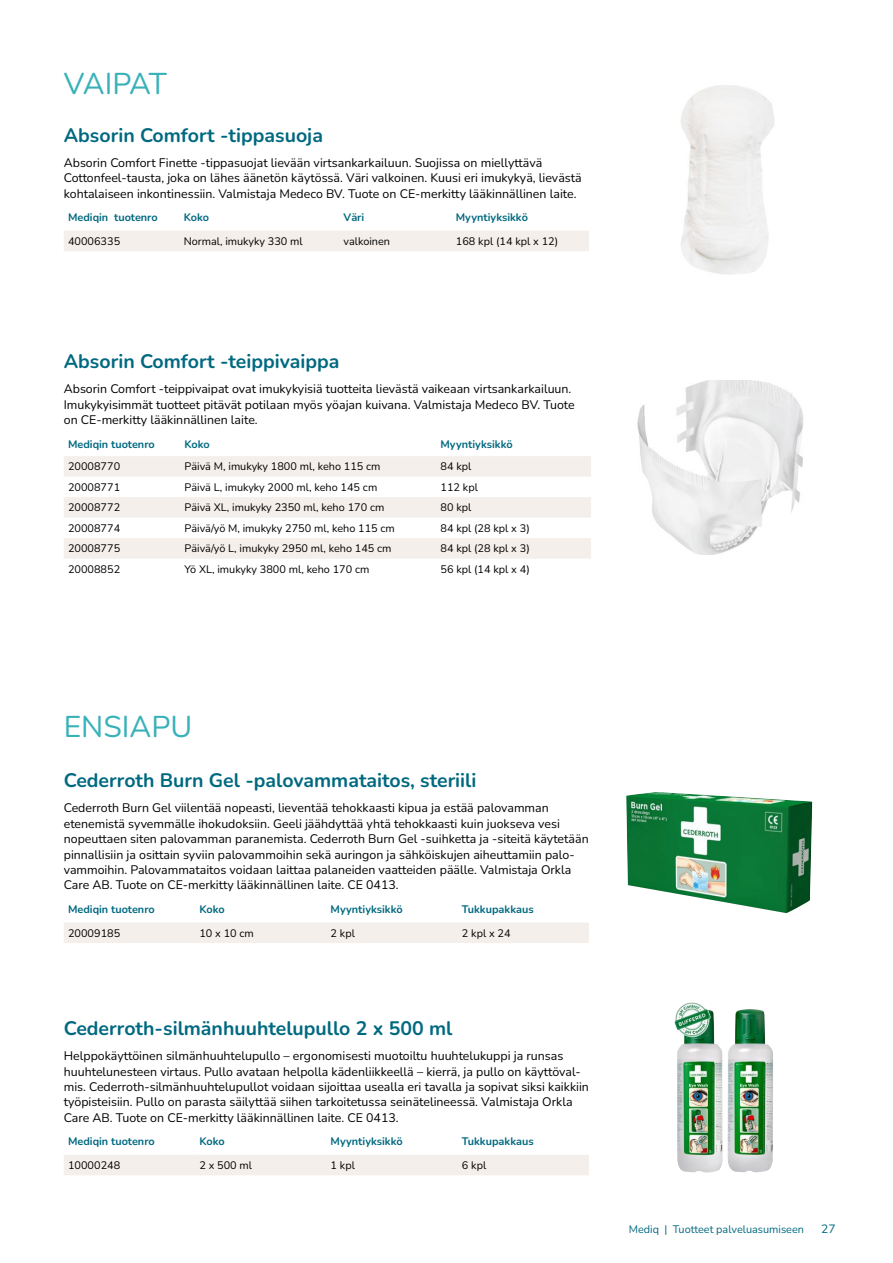
<style>
.page{position:relative;width:893px;height:1263px;background:#fff}
.page>*{position:absolute;margin:0;border:0;box-sizing:border-box;transform-origin:0 0}
.t1{font:30px "Nunito";color:#39b1b9}
.t2{font:700 19.5px "Nunito";color:#006980}
.t3{font:12.3px/15.3px "Nunito";color:#000}
.t4{font:12px "Nunito";color:#006980}
.t5{font:10.8px "Nunito";color:#000}
.t6{font:700 10.8px "Nunito";color:#006980}
.t7{font:10.8px "Nunito";color:#006980}
</style>
<div class="page">
<img style="left:626px;top:792px;width:186px;height:121px">
<div style="left:64px;top:922px;width:525px;height:21px;background:#f5efeb"></div>
<img style="left:674px;top:1002px;width:99px;height:170px">
<div style="left:64px;top:1155px;width:525px;height:20px;background:#f5efeb"></div>
<img style="left:681px;top:85px;width:93px;height:190px">
<div style="left:64px;top:231px;width:525px;height:20px;background:#f5efeb"></div>
<svg style="left:64px;top:456px;width:527px;height:103px;fill:#f5efeb"></svg>
<img style="left:637px;top:381px;width:166px;height:173px">
<h1 class="t1" style="left:64px;top:63px;width:105px">VAIPAT</h1>
<h2 class="t2" style="left:64px;top:121px;width:261px">Absorin Comfort -tippasuoja</h2>
<p class="t3" style="left:64px;top:154px;width:519px">Absorin Comfort Finette -tippasuojat lievään virtsankarkailuun. Suojissa on miellyttävä<br>Cottonfeel-tausta, joka on lähes äänetön käytössä. Väri valkoinen. Kuusi eri imukykyä, lievästä kohtalaiseen inkontinessiin. Valmistaja Medeco BV. Tuote on CE-merkitty lääkinnällinen laite.</p>
<p class="t6" style="left:68px;top:210px;width:91px">Mediqin tuotenro</p>
<p class="t6" style="left:184px;top:210px;width:27px">Koko</p>
<p class="t6" style="left:344px;top:210px;width:22px">Väri</p>
<p class="t6" style="left:456px;top:210px;width:74px">Myyntiyksikkö</p>
<p class="t5" style="left:68px;top:234px;width:54px">40006335</p>
<p class="t5" style="left:184px;top:234px;width:121px">Normal, imukyky 330 ml</p>
<p class="t5" style="left:344px;top:234px;width:48px">valkoinen</p>
<p class="t5" style="left:456px;top:234px;width:104px">168 kpl (14 kpl x 12)</p>
<h2 class="t2" style="left:64px;top:348px;width:277px">Absorin Comfort -teippivaippa</h2>
<p class="t3" style="left:64px;top:381px;width:512px">Absorin Comfort -teippivaipat ovat imukykyisiä tuotteita lievästä vaikeaan virtsankarkailuun.<br>Imukykyisimmät tuotteet pitävät potilaan myös yöajan kuivana. Valmistaja Medeco BV. Tuote on CE-merkitty lääkinnällinen laite.</p>
<p class="t6" style="left:68px;top:436px;width:88px">Mediqin tuotenro</p>
<p class="t6" style="left:185px;top:436px;width:27px">Koko</p>
<p class="t6" style="left:441px;top:436px;width:74px">Myyntiyksikkö</p>
<p class="t5" style="left:68px;top:459px;width:54px">20008770</p>
<p class="t5" style="left:185px;top:459px;width:198px">Päivä M, imukyky 1800 ml, keho 115 cm</p>
<p class="t5" style="left:441px;top:459px;width:32px">84 kpl</p>
<p class="t5" style="left:68px;top:479px;width:54px">20008771</p>
<p class="t5" style="left:185px;top:479px;width:194px">Päivä L, imukyky 2000 ml, keho 145 cm</p>
<p class="t5" style="left:441px;top:479px;width:39px">112 kpl</p>
<p class="t5" style="left:68px;top:500px;width:54px">20008772</p>
<p class="t5" style="left:185px;top:500px;width:201px">Päivä XL, imukyky 2350 ml, keho 170 cm</p>
<p class="t5" style="left:441px;top:500px;width:32px">80 kpl</p>
<p class="t5" style="left:68px;top:520px;width:54px">20008774</p>
<p class="t5" style="left:185px;top:520px;width:212px">Päivä/yö M, imukyky 2750 ml, keho 115 cm</p>
<p class="t5" style="left:441px;top:520px;width:91px">84 kpl (28 kpl x 3)</p>
<p class="t5" style="left:68px;top:541px;width:54px">20008775</p>
<p class="t5" style="left:185px;top:541px;width:209px">Päivä/yö L, imukyky 2950 ml, keho 145 cm</p>
<p class="t5" style="left:441px;top:541px;width:91px">84 kpl (28 kpl x 3)</p>
<p class="t5" style="left:68px;top:561px;width:54px">20008852</p>
<p class="t5" style="left:185px;top:561px;width:186px">Yö XL, imukyky 3800 ml, keho 170 cm</p>
<p class="t5" style="left:441px;top:561px;width:91px">56 kpl (14 kpl x 4)</p>
<h1 class="t1" style="left:64px;top:706px;width:130px">ENSIAPU</h1>
<h2 class="t2" style="left:64px;top:767px;width:414px">Cederroth Burn Gel -palovammataitos, steriili</h2>
<p class="t3" style="left:64px;top:800px;width:526px">Cederroth Burn Gel viilentää nopeasti, lieventää tehokkaasti kipua ja estää palovamman etenemistä syvemmälle ihokudoksiin. Geeli jäähdyttää yhtä tehokkaasti kuin juokseva vesi nopeuttaen siten palovamman paranemista. Cederroth Burn Gel -suihketta ja -siteitä käytetään pinnallisiin ja osittain syviin palovammoihin sekä auringon ja sähköiskujen aiheuttamiin palo&shy;vammoihin. Palovammataitos voidaan laittaa palaneiden vaatteiden päälle. Valmistaja Orkla Care AB. Tuote on CE-merkitty lääkinnällinen laite. CE 0413.</p>
<p class="t6" style="left:68px;top:902px;width:88px">Mediqin tuotenro</p>
<p class="t6" style="left:199px;top:902px;width:27px">Koko</p>
<p class="t6" style="left:331px;top:902px;width:74px">Myyntiyksikkö</p>
<p class="t6" style="left:462px;top:902px;width:73px">Tukkupakkaus</p>
<p class="t5" style="left:68px;top:925px;width:54px">20009185</p>
<p class="t5" style="left:199px;top:925px;width:56px">10 x 10 cm</p>
<p class="t5" style="left:331px;top:925px;width:26px">2 kpl</p>
<p class="t5" style="left:462px;top:925px;width:50px">2 kpl x 24</p>
<h2 class="t2" style="left:64px;top:1014px;width:390px">Cederroth-silmänhuuhtelupullo 2 x 500 ml</h2>
<p class="t3" style="left:64px;top:1048px;width:527px">Helppokäyttöinen silmänhuuhtelupullo – ergonomisesti muotoiltu huuhtelukuppi ja runsas huuhtelunesteen virtaus. Pullo avataan helpolla kädenliikkeellä – kierrä, ja pullo on käyttöval&shy;mis. Cederroth-silmänhuuhtelupullot voidaan sijoittaa usealla eri tavalla ja sopivat siksi kaikkiin työpisteisiin. Pullo on parasta säilyttää siihen tarkoitetussa seinätelineessä. Valmistaja Orkla Care AB. Tuote on CE-merkitty lääkinnällinen laite. CE 0413.</p>
<p class="t6" style="left:68px;top:1134px;width:88px">Mediqin tuotenro</p>
<p class="t6" style="left:199px;top:1134px;width:27px">Koko</p>
<p class="t6" style="left:331px;top:1134px;width:74px">Myyntiyksikkö</p>
<p class="t6" style="left:462px;top:1134px;width:73px">Tukkupakkaus</p>
<p class="t5" style="left:68px;top:1158px;width:54px">10000248</p>
<p class="t5" style="left:199px;top:1158px;width:54px">2 x 500 ml</p>
<p class="t5" style="left:331px;top:1158px;width:26px">1 kpl</p>
<p class="t5" style="left:462px;top:1158px;width:26px">6 kpl</p>
<p class="t7" style="left:629px;top:1222px;width:177px">Mediq | Tuotteet palveluasumiseen</p>
<p class="t4" style="left:821px;top:1221px;width:16px">27</p>
</div>
